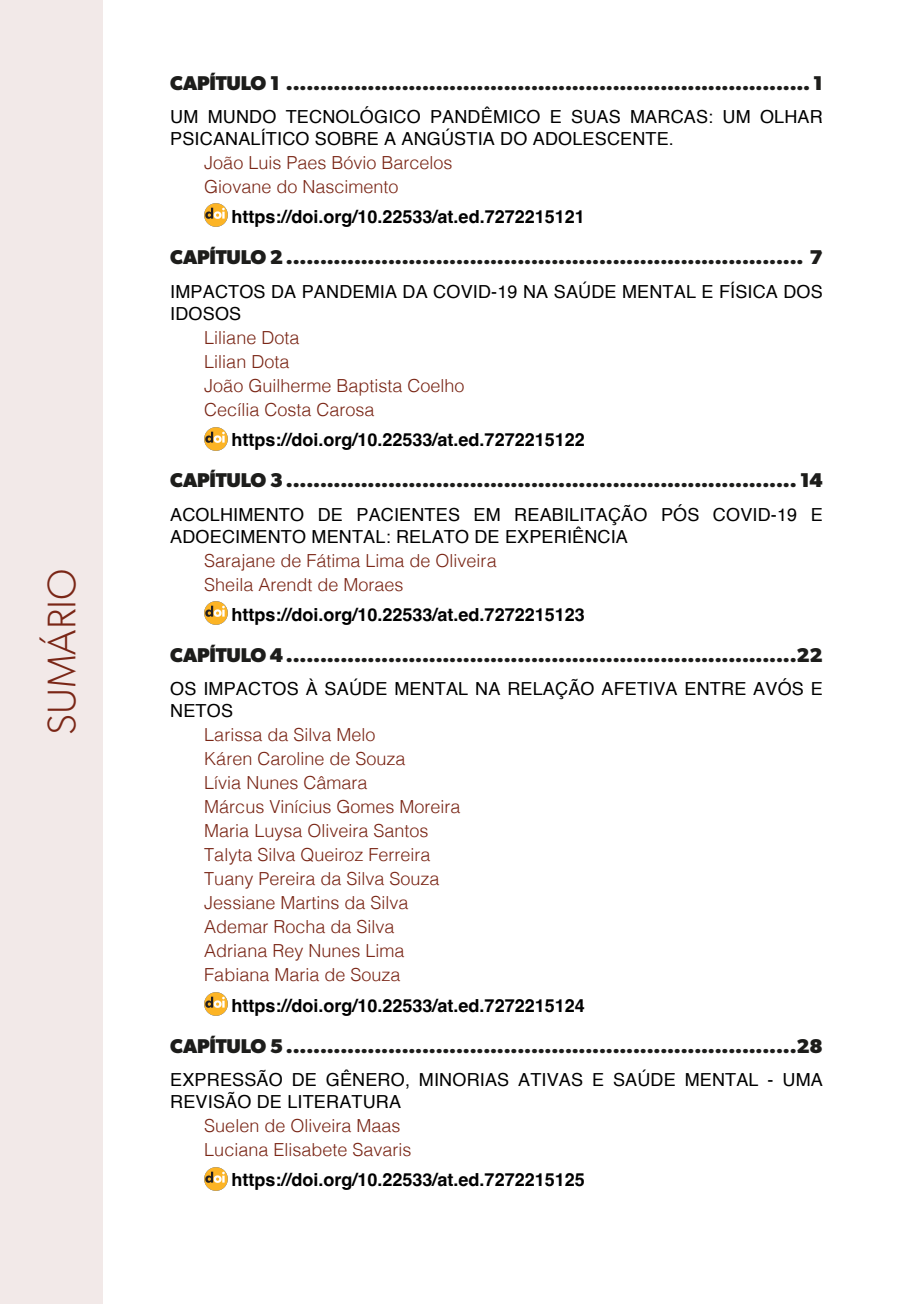
<style>
.page{position:relative;width:908px;height:1304px;background:#fff}
.page>*{position:absolute;margin:0;border:0;box-sizing:border-box;transform-origin:0 0}
.t1{font:300 40px "Gibson";color:#7a2616}
.t2{font:700 20px "Gibson";letter-spacing:-.01em;color:#1d1d1b}
.t3{font:300 18px/24px "Helvetica";color:#7a2616}
.t4{font:18px/22px "Helvetica";letter-spacing:.01em;color:#000}
.t5{font:700 18px "Helvetica";color:#000}
</style>
<div class="page">
<div style="left:0;top:0;width:103px;height:1304px;background:#f2e9e8"></div>
<img style="left:204px;top:204px;width:23px;height:23px">
<img style="left:204px;top:427px;width:23px;height:23px">
<img style="left:204px;top:602px;width:23px;height:23px">
<img style="left:204px;top:993px;width:23px;height:23px">
<img style="left:204px;top:1167px;width:23px;height:23px">
<h1 class="t1" style="left:37px;top:735px;width:167px;rotate:-90deg">SUMÁRIO</h1>
<p class="t2" style="left:170px;top:71px;width:653px">CAPÍTULO 1 ............................................................................. 1</p>
<p class="t4" style="left:170px;top:106px;width:653px">UM MUNDO TECNOLÓGICO PANDÊMICO E SUAS MARCAS: UM OLHAR<br>PSICANALÍTICO SOBRE A ANGÚSTIA DO ADOLESCENTE.</p>
<p class="t3" style="left:204px;top:149px;width:250px">João Luis Paes Bóvio Barcelos<br>Giovane do Nascimento</p>
<p class="t5" style="left:231px;top:206px;width:355px">https://doi.org/10.22533/at.ed.7272215121</p>
<p class="t2" style="left:170px;top:246px;width:653px">CAPÍTULO 2 ............................................................................ 7</p>
<p class="t4" style="left:170px;top:281px;width:653px">IMPACTOS DA PANDEMIA DA COVID-19 NA SAÚDE MENTAL E FÍSICA DOS<br>IDOSOS</p>
<p class="t3" style="left:204px;top:324px;width:262px">Liliane Dota<br>Lilian Dota<br>João Guilherme Baptista Coelho<br>Cecília Costa Carosa</p>
<p class="t5" style="left:231px;top:429px;width:355px">https://doi.org/10.22533/at.ed.7272215122</p>
<p class="t2" style="left:170px;top:468px;width:653px">CAPÍTULO 3 ........................................................................... 14</p>
<p class="t4" style="left:170px;top:504px;width:653px">ACOLHIMENTO DE PACIENTES EM REABILITAÇÃO PÓS COVID-19 E<br>ADOECIMENTO MENTAL: RELATO DE EXPERIÊNCIA</p>
<p class="t3" style="left:204px;top:547px;width:294px">Sarajane de Fátima Lima de Oliveira<br>Sheila Arendt de Moraes</p>
<p class="t5" style="left:231px;top:604px;width:355px">https://doi.org/10.22533/at.ed.7272215123</p>
<p class="t2" style="left:170px;top:643px;width:653px">CAPÍTULO 4 ...........................................................................22</p>
<p class="t4" style="left:170px;top:679px;width:653px">OS IMPACTOS À SAÚDE MENTAL NA RELAÇÃO AFETIVA ENTRE AVÓS E<br>NETOS</p>
<p class="t3" style="left:204px;top:722px;width:258px">Larissa da Silva Melo<br>Káren Caroline de Souza<br>Lívia Nunes Câmara<br>Márcus Vinícius Gomes Moreira<br>Maria Luysa Oliveira Santos<br>Talyta Silva Queiroz Ferreira<br>Tuany Pereira da Silva Souza<br>Jessiane Martins da Silva<br>Ademar Rocha da Silva<br>Adriana Rey Nunes Lima<br>Fabiana Maria de Souza</p>
<p class="t5" style="left:231px;top:994px;width:355px">https://doi.org/10.22533/at.ed.7272215124</p>
<p class="t2" style="left:170px;top:1034px;width:653px">CAPÍTULO 5 ...........................................................................28</p>
<p class="t4" style="left:170px;top:1069px;width:653px">EXPRESSÃO DE GÊNERO, MINORIAS ATIVAS E SAÚDE MENTAL - UMA<br>REVISÃO DE LITERATURA</p>
<p class="t3" style="left:204px;top:1112px;width:209px">Suelen de Oliveira Maas<br>Luciana Elisabete Savaris</p>
<p class="t5" style="left:231px;top:1169px;width:355px">https://doi.org/10.22533/at.ed.7272215125</p>
</div>
